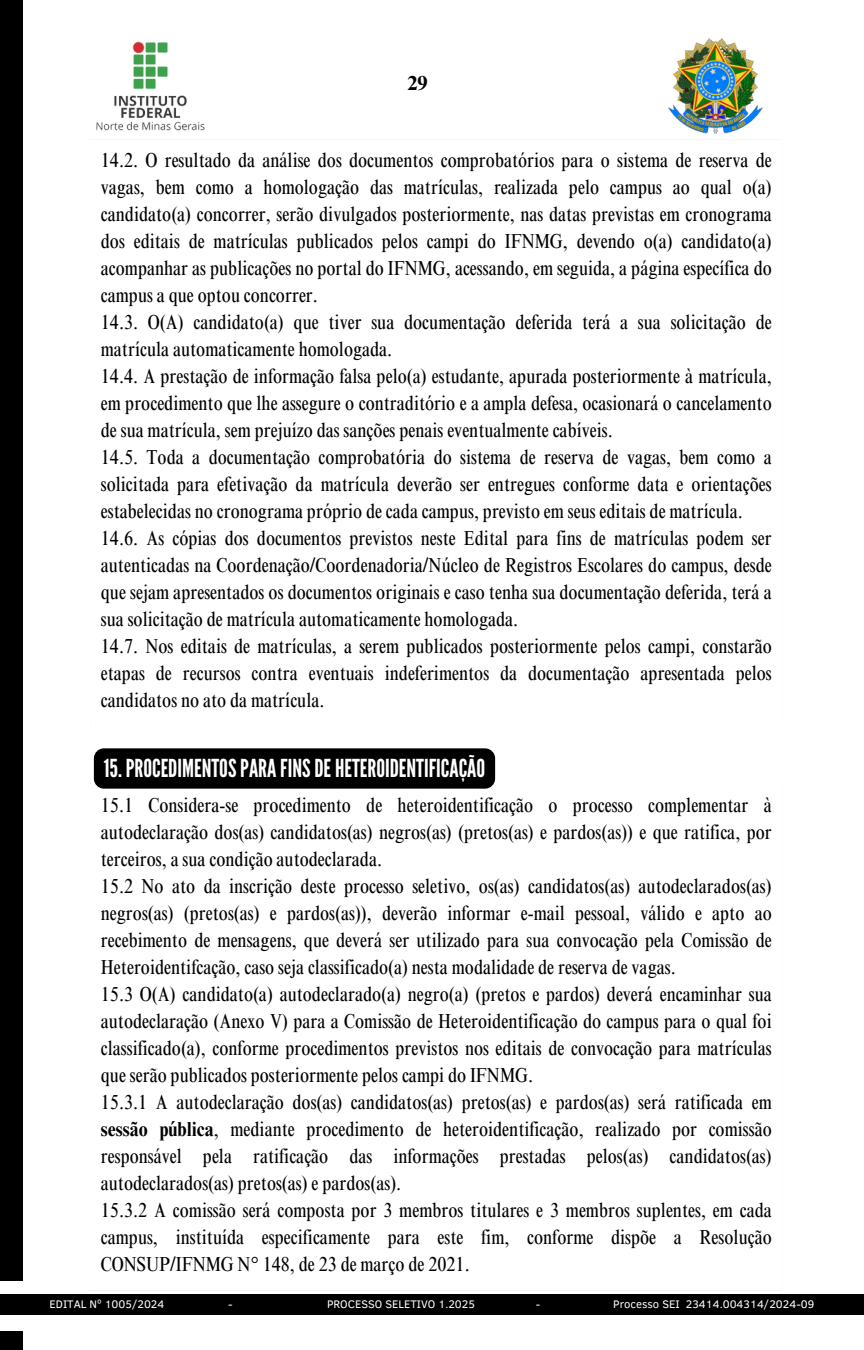
<style>
.page{position:relative;width:864px;height:1350px;background:#fff}
.page>*{position:absolute;margin:0;border:0;box-sizing:border-box;transform-origin:0 0}
.t1{font:24.75px "League Gothic";color:#fff}
.t2{font:condensed 20.25px/27px "Times NRMT Pro";color:#000;text-align:justify}
.t3{font:700 20.25px "Times NRMT Pro";color:#000}
.t4{font:11.25px "Clear Sans";color:#fff}
.s1{font-weight:700}
</style>
<div class="page">
<div style="left:0;top:0;width:22px;height:1280px;background:#000"></div>
<div style="left:0;top:1332px;width:22px;height:18px;background:#000"></div>
<img style="left:668px;top:38px;width:95px;height:96px">
<img style="left:96px;top:41px;width:109px;height:90px">
<div style="left:0;top:1294px;width:864px;height:21px;background:#000"></div>
<div style="left:94px;top:748px;width:401px;height:41px;background:#000;border-radius:10px"></div>
<p class="t3" style="left:407px;top:75px;width:22px">29</p>
<p class="t2" style="left:101px;top:149px;width:672px">14.2. O resultado da análise dos documentos comprobatórios para o sistema de reserva de vagas, bem como a homologação das matrículas, realizada pelo campus ao qual o(a) candidato(a) concorrer, serão divulgados posteriormente, nas datas previstas em cronograma dos editais de matrículas publicados pelos campi do IFNMG, devendo o(a) candidato(a) acompanhar as publicações no portal do IFNMG, acessando, em seguida, a página específica do campus a que optou concorrer.</p>
<p class="t2" style="left:101px;top:311px;width:672px">14.3. O(A) candidato(a) que tiver sua documentação deferida terá a sua solicitação de matrícula automaticamente homologada.</p>
<p class="t2" style="left:101px;top:365px;width:672px">14.4. A prestação de informação falsa pelo(a) estudante, apurada posteriormente à matrícula, em procedimento que lhe assegure o contraditório e a ampla defesa, ocasionará o cancelamento de sua matrícula, sem prejuízo das sanções penais eventualmente cabíveis.</p>
<p class="t2" style="left:101px;top:446px;width:672px">14.5. Toda a documentação comprobatória do sistema de reserva de vagas, bem como a solicitada para efetivação da matrícula deverão ser entregues conforme data e orientações estabelecidas no cronograma próprio de cada campus, previsto em seus editais de matrícula.</p>
<p class="t2" style="left:101px;top:527px;width:672px">14.6. As cópias dos documentos previstos neste Edital para fins de matrículas podem ser autenticadas na Coordenação/Coordenadoria/Núcleo de Registros Escolares do campus, desde que sejam apresentados os documentos originais e caso tenha sua documentação deferida, terá a sua solicitação de matrícula automaticamente homologada.</p>
<p class="t2" style="left:101px;top:635px;width:672px">14.7. Nos editais de matrículas, a serem publicados posteriormente pelos campi, constarão etapas de recursos contra eventuais indeferimentos da documentação apresentada pelos candidatos no ato da matrícula.</p>
<p class="t1" style="left:104px;top:754px;width:383px">15.PROCEDIMENTOSPARAFINSDEHETEROIDENTIFICAÇÃO</p>
<h1 class="t2" style="left:101px;top:794px;width:672px">15.1 Considera-se procedimento de heteroidentificação o processo complementar à autodeclaração dos(as) candidatos(as) negros(as) (pretos(as) e pardos(as)) e que ratifica, por terceiros, a sua condição autodeclarada.</h1>
<p class="t2" style="left:101px;top:875px;width:672px">15.2 No ato da inscrição deste processo seletivo, os(as) candidatos(as) autodeclarados(as) negros(as) (pretos(as) e pardos(as)), deverão informar e-mail pessoal, válido e apto ao recebimento de mensagens, que deverá ser utilizado para sua convocação pela Comissão de Heteroidentifcação, caso seja classificado(a) nesta modalidade de reserva de vagas.</p>
<p class="t2" style="left:101px;top:983px;width:672px">15.3 O(A) candidato(a) autodeclarado(a) negro(a) (pretos e pardos) deverá encaminhar sua autodeclaração (Anexo V) para a Comissão de Heteroidentificação do campus para o qual foi classificado(a), conforme procedimentos previstos nos editais de convocação para matrículas que serão publicados posteriormente pelos campi do IFNMG.</p>
<p class="t2" style="left:101px;top:1091px;width:672px">15.3.1 A autodeclaração dos(as) candidatos(as) pretos(as) e pardos(as) será ratificada em <span class="s1">sessão pública</span>, mediante procedimento de heteroidentificação, realizado por comissão responsável pela ratificação das informações prestadas pelos(as) candidatos(as) autodeclarados(as) pretos(as) e pardos(as).</p>
<p class="t2" style="left:101px;top:1199px;width:672px">15.3.2 A comissão será composta por 3 membros titulares e 3 membros suplentes, em cada campus, instituída especificamente para este fim, conforme dispõe a Resolução CONSUP/IFNMG N° 148, de 23 de março de 2021.</p>
<p class="t4" style="left:50px;top:1296px;width:116px">EDITAL Nº 1005/2024</p>
<p class="t4" style="left:228px;top:1296px;width:6px">-</p>
<p class="t4" style="left:327px;top:1296px;width:149px">PROCESSO SELETIVO 1.2025</p>
<p class="t4" style="left:536px;top:1296px;width:6px">-</p>
<p class="t4" style="left:613px;top:1296px;width:203px">Processo SEI 23414.004314/2024-09</p>
</div>
